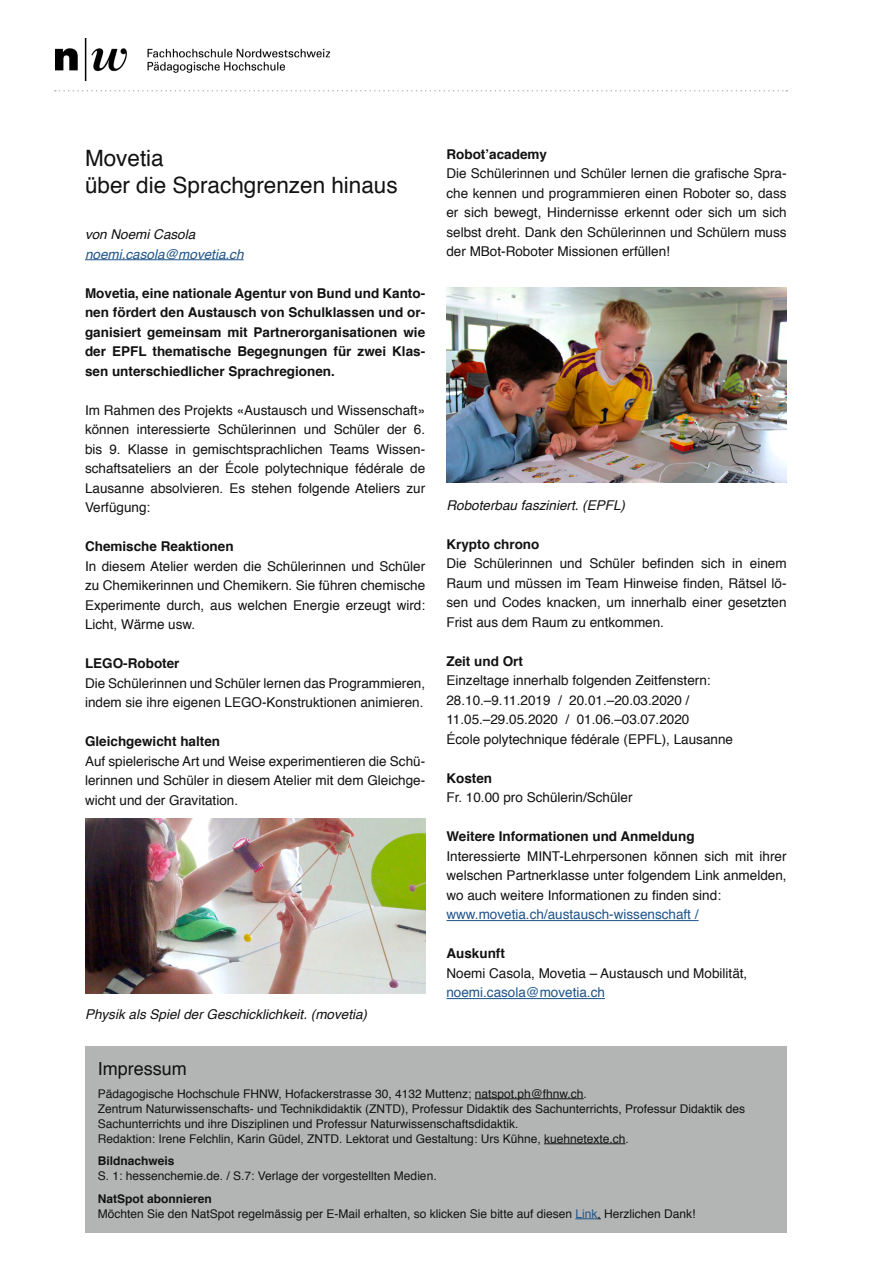
<style>
.page{position:relative;width:893px;height:1263px;background:#fff}
.page>*{position:absolute;margin:0;border:0;box-sizing:border-box;transform-origin:0 0}
.t1{font:22.5px/27px "Helvetica";color:#121212}
.t2{font:18px "Helvetica";color:#121212}
.t3{font:13.5px/19.5px "Helvetica";color:#121212;text-align:justify}
.t4{font:700 13.5px/19.5px "Helvetica";color:#121212;text-align:justify}
.t5{font:italic 13.5px "Helvetica";color:#121212}
.t6{font:13.5px "Helvetica";color:#1f548a}
.t7{font:italic 13.5px "Helvetica";color:#1f548a}
.t8{font:12px/15px "Helvetica";color:#121212}
.t9{font:700 12px "Helvetica";color:#121212}
.s1{font-weight:700}
.s2{color:#1f548a}
</style>
<div class="page">
<svg style="left:55px;top:90px;width:732px;height:1px"></svg>
<img style="left:55px;top:38px;width:275px;height:43px">
<hr style="left:85px;top:259px;width:159px;height:1px;background:#1f548a">
<hr style="left:446px;top:920px;width:253px;height:1px;background:#1f548a">
<hr style="left:446px;top:998px;width:159px;height:1px;background:#1f548a">
<div style="left:85px;top:1046px;width:702px;height:187px;background:#b3b5b4"></div>
<hr style="left:475px;top:1098px;width:109px;height:1px;background:#121212">
<hr style="left:544px;top:1143px;width:81px;height:1px;background:#121212">
<svg style="left:575px;top:1218px;width:26px;height:1px"></svg>
<img style="left:85px;top:819px;width:340px;height:175px">
<img style="left:446px;top:287px;width:340px;height:195px">
<h1 class="t1" style="left:85px;top:145px;width:314px">Movetia<br>über die Sprachgrenzen hinaus</h1>
<p class="t5" style="left:85px;top:224px;width:112px">von Noemi Casola</p>
<p class="t7" style="left:85px;top:243px;width:160px">noemi.casola@movetia.ch</p>
<p class="t4" style="left:85px;top:283px;width:342px">Movetia, eine nationale Agentur von Bund und Kanto&shy;nen fördert den Austausch von Schulklassen und or&shy;ganisiert gemeinsam mit Partnerorganisationen wie der EPFL thematische Begegnungen für zwei Klas&shy;sen unterschiedlicher Sprachregionen.</p>
<p class="t3" style="left:85px;top:401px;width:342px">Im Rahmen des Projekts «Austausch und Wissenschaft» können interessierte Schülerinnen und Schüler der 6. bis 9. Klasse in gemischtsprachlichen Teams Wissen&shy;schaftsateliers an der École polytechnique fédérale de Lausanne absolvieren. Es stehen folgende Ateliers zur Verfügung:</p>
<p class="t4" style="left:85px;top:537px;width:150px">Chemische Reaktionen</p>
<p class="t3" style="left:85px;top:557px;width:342px">In diesem Atelier werden die Schülerinnen und Schüler zu Chemikerinnen und Chemikern. Sie führen chemische Experimente durch, aus welchen Energie erzeugt wird:<br>Licht, Wärme usw.</p>
<p class="t4" style="left:85px;top:654px;width:96px">LEGO-Roboter</p>
<p class="t3" style="left:85px;top:674px;width:342px">Die Schülerinnen und Schüler lernen das Programmieren, indem sie ihre eigenen LEGO-Konstruktionen animieren.</p>
<p class="t4" style="left:85px;top:732px;width:137px">Gleichgewicht halten</p>
<p class="t3" style="left:85px;top:752px;width:342px">Auf spielerische Art und Weise experimentieren die Schü&shy;lerinnen und Schüler in diesem Atelier mit dem Gleichge&shy;wicht und der Gravitation.</p>
<p class="t5" style="left:85px;top:1004px;width:284px">Physik als Spiel der Geschicklichkeit. (movetia)</p>
<p class="t4" style="left:446px;top:145px;width:102px">Robot’academy</p>
<p class="t3" style="left:446px;top:164px;width:342px">Die Schülerinnen und Schüler lernen die grafische Spra&shy;che kennen und programmieren einen Roboter so, dass er sich bewegt, Hindernisse erkennt oder sich um sich selbst dreht. Dank den Schülerinnen und Schülern muss der MBot-Roboter Missionen erfüllen!</p>
<p class="t5" style="left:446px;top:495px;width:180px">Roboterbau fasziniert. (EPFL)</p>
<p class="t4" style="left:446px;top:535px;width:95px">Krypto chrono</p>
<p class="t3" style="left:446px;top:554px;width:342px">Die Schülerinnen und Schüler befinden sich in einem Raum und müssen im Team Hinweise finden, Rätsel lö&shy;sen und Codes knacken, um innerhalb einer gesetzten Frist aus dem Raum zu entkommen.</p>
<p class="t4" style="left:446px;top:652px;width:78px">Zeit und Ort</p>
<p class="t3" style="left:446px;top:671px;width:288px;text-align:left">Einzeltage innerhalb folgenden Zeitfenstern:<br>28.10.–9.11.2019 / 20.01.–20.03.2020 / 11.05.–29.05.2020 / 01.06.–03.07.2020<br>École polytechnique fédérale (EPFL), Lausanne</p>
<p class="t4" style="left:446px;top:769px;width:47px">Kosten</p>
<p class="t3" style="left:446px;top:788px;width:188px">Fr. 10.00 pro Schülerin/Schüler</p>
<p class="t4" style="left:446px;top:827px;width:250px">Weitere Informationen und Anmeldung</p>
<p class="t3" style="left:446px;top:847px;width:342px">Interessierte MINT-Lehrpersonen können sich mit ihrer welschen Partnerklasse unter folgendem Link anmelden, wo auch weitere Informationen zu finden sind:</p>
<p class="t6" style="left:446px;top:904px;width:254px">www.movetia.ch/austausch-wissenschaft /</p>
<p class="t4" style="left:446px;top:944px;width:60px">Auskunft</p>
<p class="t3" style="left:446px;top:964px;width:302px">Noemi Casola, Movetia – Austausch und Mobilität,</p>
<p class="t6" style="left:446px;top:982px;width:160px">noemi.casola@movetia.ch</p>
<h2 class="t2" style="left:98px;top:1055px;width:91px">Impressum</h2>
<p class="t8" style="left:98px;top:1086px;width:649px">Pädagogische Hochschule FHNW, Hofackerstrasse 30, 4132 Muttenz; natspot.ph@fhnw.ch.<br>Zentrum Naturwissenschafts- und Technikdidaktik (ZNTD), Professur Didaktik des Sachunterrichts, Professur Didaktik des Sachunterrichts und ihre Disziplinen und Professur Naturwissenschaftsdidaktik.<br>Redaktion: Irene Felchlin, Karin Güdel, ZNTD. Lektorat und Gestaltung: Urs Kühne, kuehnetexte.ch.</p>
<p class="t9" style="left:98px;top:1151px;width:78px">Bildnachweis</p>
<p class="t8" style="left:98px;top:1169px;width:340px">S. 1: hessenchemie.de. / S.7: Verlage der vorgestellten Medien.</p>
<p class="t8" style="left:98px;top:1191px;width:599px"><span class="s1">NatSpot abonnieren<br></span>Möchten Sie den NatSpot regelmässig per E-Mail erhalten, so klicken Sie bitte auf diesen <span class="s2">Link</span>. Herzlichen Dank!</p>
</div>
